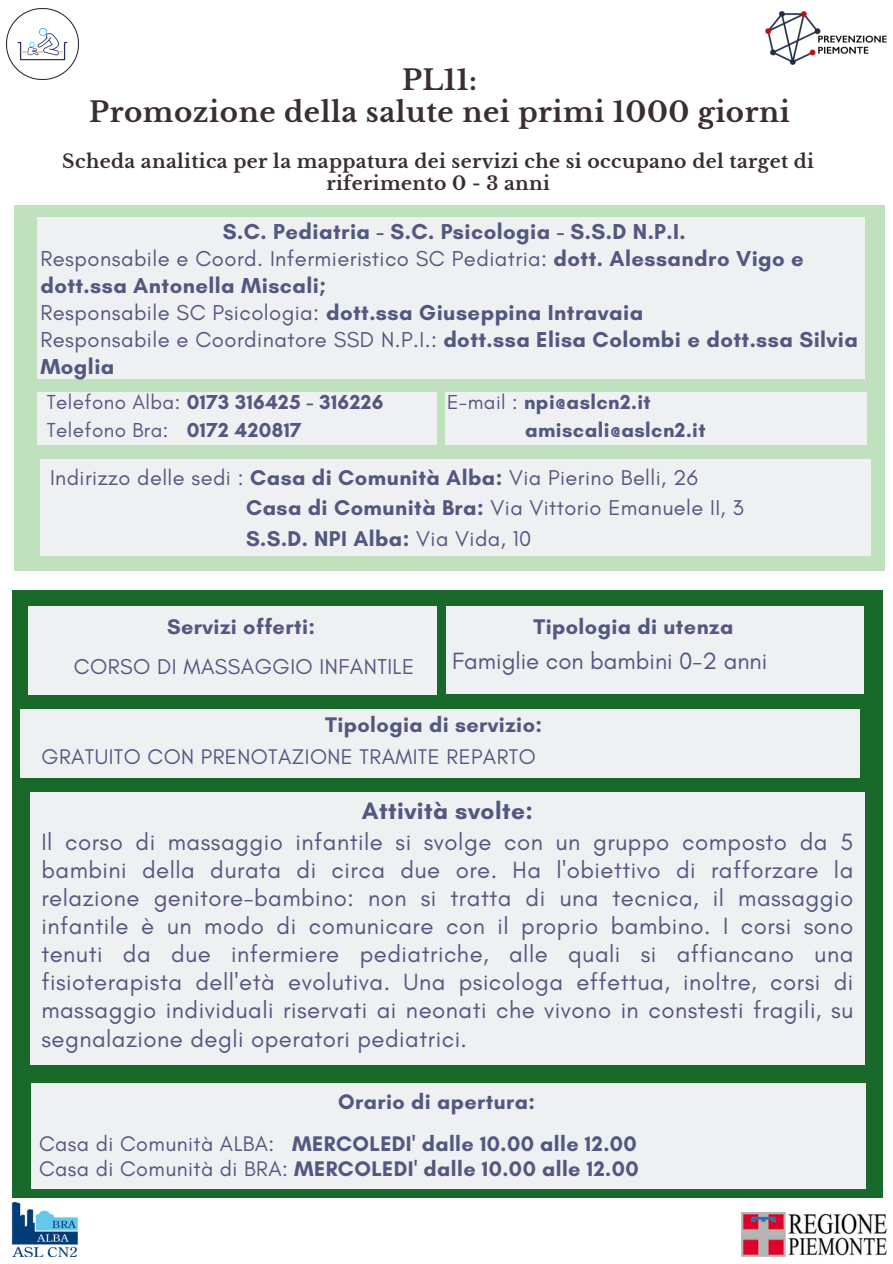
<style>
.page{position:relative;width:893px;height:1264px;background:#fff}
.page>*{position:absolute;margin:0;border:0;box-sizing:border-box;transform-origin:0 0}
.t1{font:700 27.75px "Libre Baskerville";letter-spacing:.02em;color:#3a2d34}
.t2{font:700 24.45px "Glacial Indifference";letter-spacing:.02em;color:#535880}
.t3{font:24px/28px "Glacial Indifference";letter-spacing:.02em;color:#535880;text-align:justify}
.t4{font:24px "Glacial Indifference";color:#535880}
.t5{font:700 22.05px/27px "Glacial Indifference";letter-spacing:.02em;color:#535880}
.t6{font:22.05px/27px "Glacial Indifference";letter-spacing:.02em;color:#535880}
.t7{font:21.9px "Glacial Indifference";letter-spacing:.02em;color:#535880}
.t8{font:21.75px "Glacial Indifference";letter-spacing:.02em;color:#535880}
.t9{font:700 21.75px "Glacial Indifference";letter-spacing:.02em;color:#535880}
.t10{font:700 21.6px "Glacial Indifference";letter-spacing:.02em;color:#535880}
.t11{font:21.6px "Glacial Indifference";letter-spacing:.02em;color:#535880}
.t12{font:700 21.45px "Glacial Indifference";letter-spacing:.02em;color:#535880}
.t13{font:700 20.55px "Glacial Indifference";letter-spacing:.02em;color:#535880}
.t14{font:20.55px "Glacial Indifference";letter-spacing:.02em;color:#535880}
.t15{font:700 18.75px/21.3px "Libre Baskerville";letter-spacing:.02em;color:#3a2d34;text-align:center}
.s1{font-weight:700}
.s2{font-weight:400}
</style>
<div class="page">
<img style="left:765px;top:11px;width:122px;height:54px">
<div style="left:14px;top:205px;width:870px;height:365px;background:#bfe1bd"></div>
<div style="left:37px;top:217px;width:827px;height:162px;background:#eef0f2"></div>
<div style="left:37px;top:392px;width:399px;height:53px;background:#eef0f2"></div>
<div style="left:40px;top:459px;width:830px;height:96px;background:#eef0f2"></div>
<div style="left:12px;top:590px;width:870px;height:607px;background:#19692a"></div>
<div style="left:28px;top:606px;width:408px;height:89px;background:#eef0f2"></div>
<div style="left:30px;top:792px;width:834px;height:272px;background:#eef0f2"></div>
<div style="left:31px;top:1082px;width:834px;height:106px;background:#eef0f2"></div>
<img style="left:12px;top:1202px;width:66px;height:54px">
<div style="left:20px;top:709px;width:839px;height:69px;background:#eef0f2"></div>
<div style="left:446px;top:606px;width:417px;height:87px;background:#eef0f2"></div>
<div style="left:445px;top:392px;width:421px;height:53px;background:#eef0f2"></div>
<img style="left:7px;top:8px;width:72px;height:72px">
<img style="left:741px;top:1212px;width:145px;height:44px">
<p class="t1" style="left:402px;top:63px;width:77px">PL11:</p>
<p class="t1" style="left:89px;top:95px;width:702px">Promozione della salute nei primi 1000 giorni</p>
<p class="t15" style="left:62px;top:151px;width:753px">Scheda analitica per la mappatura dei servizi che si occupano del target di riferimento 0 - 3 anni</p>
<p class="t5" style="left:223px;top:218px;width:464px">S.C. Pediatria - S.C. Psicologia - S.S.D N.P.I.</p>
<p class="t6" style="left:40px;top:245px;width:765px">Responsabile e Coord. Infermieristico SC Pediatria: <span class="s1">dott. Alessandro Vigo e dott.ssa Antonella Miscali;</span></p>
<p class="t5" style="left:40px;top:299px;width:604px"><span class="s2">Responsabile SC Psicologia:</span> dott.ssa Giuseppina Intravaia</p>
<p class="t5" style="left:40px;top:326px;width:819px"><span class="s2">Responsabile e Coordinatore SSD N.P.I.:</span> dott.ssa Elisa Colombi e dott.ssa Silvia<br>Moglia</p>
<p class="t13" style="left:47px;top:389px;width:338px"><span class="s2">Telefono Alba:</span> 0173 316425 - 316226</p>
<p class="t14" style="left:47px;top:417px;width:256px">Telefono Bra: <span class="s1">0172 420817</span></p>
<p class="t8" style="left:50px;top:464px;width:649px">Indirizzo delle sedi : <span class="s1">Casa di Comunità Alba:</span> Via Pierino Belli, 26</p>
<p class="t8" style="left:246px;top:495px;width:499px"><span class="s1">Casa di Comunità Bra:</span> Via Vittorio Emanuele II, 3</p>
<p class="t9" style="left:246px;top:525px;width:287px">S.S.D. NPI Alba: <span class="s2">Via Vida, 10</span></p>
<p class="t13" style="left:447px;top:389px;width:205px"><span class="s2">E-mail :</span> npi@aslcn2.it</p>
<p class="t13" style="left:525px;top:417px;width:182px">amiscali@aslcn2.it</p>
<p class="t10" style="left:167px;top:613px;width:149px">Servizi offerti:</p>
<p class="t7" style="left:74px;top:652px;width:341px">CORSO DI MASSAGGIO INFANTILE</p>
<p class="t10" style="left:533px;top:613px;width:201px">Tipologia di utenza</p>
<p class="t4" style="left:452px;top:646px;width:316px">Famiglie con bambini 0-2 anni</p>
<p class="t10" style="left:325px;top:711px;width:218px">Tipologia di servizio:</p>
<p class="t11" style="left:41px;top:743px;width:495px">GRATUITO CON PRENOTAZIONE TRAMITE REPARTO</p>
<p class="t2" style="left:361px;top:796px;width:173px">Attività svolte:</p>
<p class="t3" style="left:41px;top:827px;width:813px">Il corso di massaggio infantile si svolge con un gruppo composto da 5 bambini della durata di circa due ore. Ha l'obiettivo di rafforzare la relazione genitore-bambino: non si tratta di una tecnica, il massaggio infantile è un modo di comunicare con il proprio bambino. I corsi sono tenuti da due infermiere pediatriche, alle quali si affiancano una fisioterapista dell'età evolutiva. Una psicologa effettua, inoltre, corsi di massaggio individuali riservati ai neonati che vivono in constesti fragili, su segnalazione degli operatori pediatrici.</p>
<p class="t12" style="left:338px;top:1088px;width:198px">Orario di apertura:</p>
<p class="t12" style="left:39px;top:1130px;width:599px"><span class="s2">Casa di Comunità ALBA:</span> MERCOLEDI' dalle 10.00 alle 12.00</p>
<p class="t12" style="left:39px;top:1155px;width:601px"><span class="s2">Casa di Comunità di BRA:</span> MERCOLEDI' dalle 10.00 alle 12.00</p>
</div>
